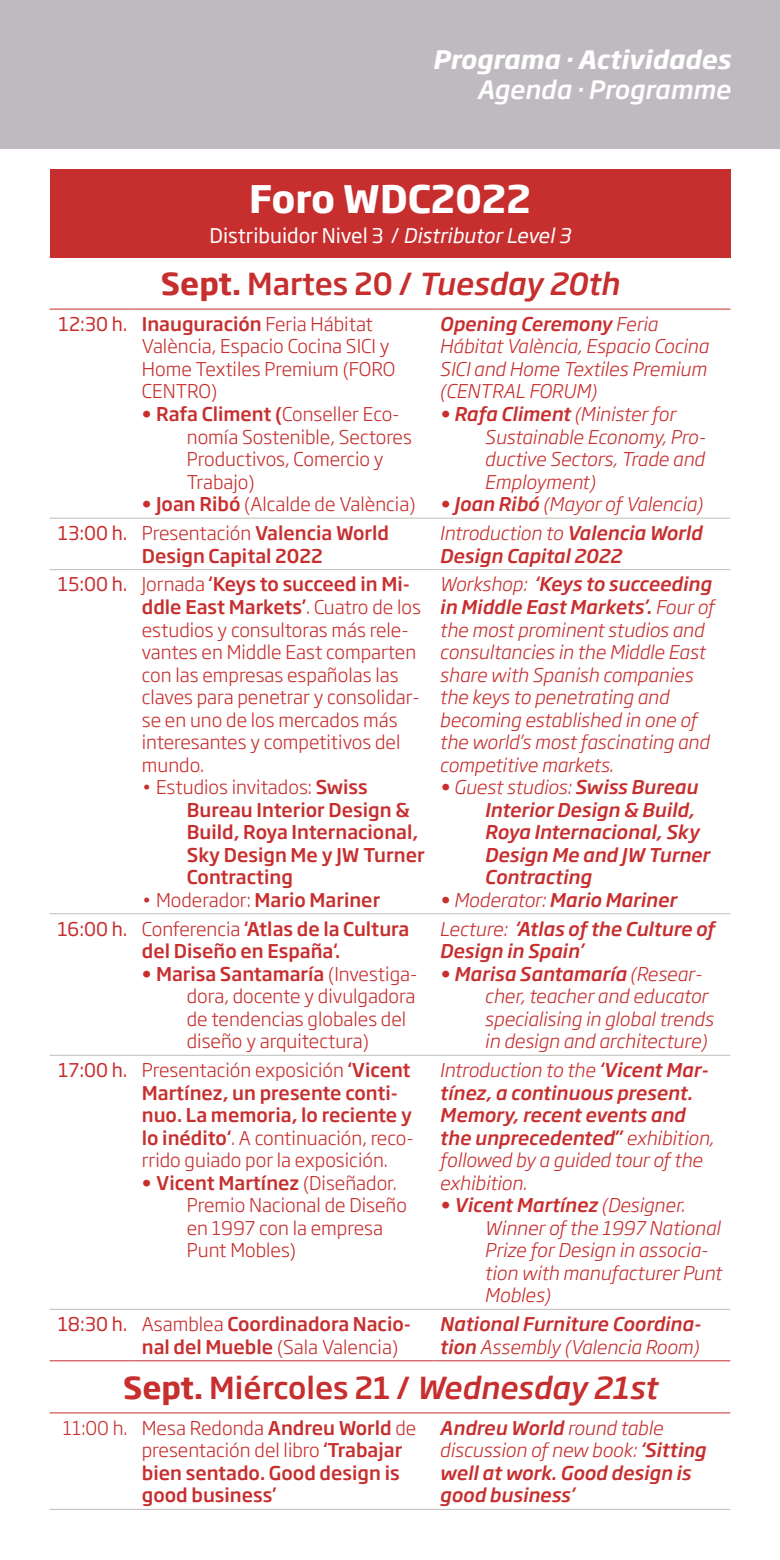
<style>
.page{position:relative;width:780px;height:1560px;background:#fff}
.page>*{position:absolute;margin:0;border:0;box-sizing:border-box;transform-origin:0 0}
.t1{font:700 37.5px "Soho Gothic Pro";color:#fff}
.t2{font:italic 500 30px "Soho Gothic Pro";color:#c72e2e}
.t3{font:italic 700 25px "Soho Gothic Pro";color:#fff}
.t4{font:italic 500 25px "Soho Gothic Pro";color:#fff}
.t5{font:20px "Soho Gothic Pro";color:#fff}
.t6{font:300 18.75px/22.5px "Soho Gothic Pro";color:#c72e2e}
.t7{font:italic 300 18.75px/22.5px "Soho Gothic Pro";color:#c72e2e}
.t8{font:italic 500 18.75px/22.5px "Soho Gothic Pro";color:#c72e2e}
.t9{font:500 18.75px/22.5px "Soho Gothic Pro";color:#c72e2e}
.s1{font-style:italic}
.s2{font-weight:700;font-style:normal}
.s3{font-style:normal}
.s4{font-weight:400}
.s5{font-weight:500}
.s6{font-weight:300}
</style>
<div class="page">
<div style="left:50px;top:169px;width:680px;height:88px;background:#c72e2e"></div>
<hr style="left:50px;top:517px;width:85px;height:1px;background:#bfbdba">
<hr style="left:135px;top:517px;width:297px;height:1px;background:#bfbdba">
<hr style="left:432px;top:517px;width:298px;height:1px;background:#bfbdba">
<hr style="left:50px;top:569px;width:85px;height:1px;background:#bfbdba">
<hr style="left:135px;top:569px;width:297px;height:1px;background:#bfbdba">
<hr style="left:432px;top:569px;width:298px;height:1px;background:#bfbdba">
<hr style="left:50px;top:913px;width:85px;height:1px;background:#bfbdba">
<hr style="left:135px;top:913px;width:297px;height:1px;background:#bfbdba">
<hr style="left:432px;top:913px;width:298px;height:1px;background:#bfbdba">
<hr style="left:50px;top:1054px;width:85px;height:1px;background:#bfbdba">
<hr style="left:135px;top:1054px;width:297px;height:1px;background:#bfbdba">
<hr style="left:432px;top:1054px;width:298px;height:1px;background:#bfbdba">
<hr style="left:50px;top:1508px;width:85px;height:1px;background:#bfbdba">
<hr style="left:135px;top:1508px;width:297px;height:1px;background:#bfbdba">
<hr style="left:432px;top:1508px;width:298px;height:1px;background:#bfbdba">
<hr style="left:50px;top:308px;width:85px;height:1px;background:#c72e2e">
<hr style="left:135px;top:308px;width:297px;height:1px;background:#c72e2e">
<hr style="left:432px;top:308px;width:298px;height:1px;background:#c72e2e">
<hr style="left:50px;top:1308px;width:85px;height:1px;background:#bfbabf">
<hr style="left:135px;top:1308px;width:297px;height:1px;background:#bfbabf">
<hr style="left:432px;top:1308px;width:298px;height:1px;background:#bfbabf">
<hr style="left:50px;top:1360px;width:85px;height:1px;background:#c72e2e">
<hr style="left:135px;top:1360px;width:297px;height:1px;background:#c72e2e">
<hr style="left:432px;top:1360px;width:298px;height:1px;background:#c72e2e">
<hr style="left:50px;top:1412px;width:85px;height:1px;background:#c72e2e">
<hr style="left:135px;top:1412px;width:297px;height:1px;background:#c72e2e">
<hr style="left:432px;top:1412px;width:298px;height:1px;background:#c72e2e">
<div style="left:0;top:0;width:780px;height:149px;background:#bfbabf"></div>
<h3 class="t3" style="left:432px;top:40px;width:299px">Programa · Actividades</h3>
<h3 class="t4" style="left:477px;top:70px;width:255px">Agenda · Programme</h3>
<h1 class="t1" style="left:249px;top:169px;width:283px">Foro WDC2022</h1>
<p class="t5" style="left:210px;top:220px;width:362px">Distribuidor Nivel 3 / <span class="s1">Distributor Level 3</span></p>
<h2 class="t2" style="left:161px;top:260px;width:459px"><span class="s2">Sept.</span> <span class="s3">Martes 20 /</span> Tuesday 20th</h2>
<p class="t6" style="left:142px;top:311px;width:255px;text-indent:-83px"><span class="s4">12:30 h.</span> <span class="s5">Inauguración</span> Feria Hábitat<br>València, Espacio Cocina SICI y<br>Home Textiles Premium (FORO<br>CENTRO)</p>
<p class="t6" style="left:187px;top:401px;width:226px;text-indent:-45px"><span class="s5">• Rafa Climent (</span>Conseller Eco&shy;nomía Sostenible, Sectores<br>Productivos, Comercio y<br>Trabajo)</p>
<p class="t6" style="left:142px;top:491px;width:275px"><span class="s5">• Joan Ribó</span> (Alcalde de València)</p>
<p class="t7" style="left:439px;top:311px;width:270px"><span class="s5">Opening Ceremony</span> Feria<br>Hábitat València, Espacio Cocina<br>SICI and Home Textiles Premium (CENTRAL FORUM)</p>
<p class="t7" style="left:484px;top:401px;width:222px;text-indent:-45px"><span class="s5">• Rafa Climent</span> (Minister for<br>Sustainable Economy, Pro&shy;ductive Sectors, Trade and<br>Employment)</p>
<p class="t7" style="left:439px;top:491px;width:265px"><span class="s5">• Joan Ribó</span> (Mayor of Valencia)</p>
<p class="t9" style="left:142px;top:520px;width:249px;text-indent:-84px"><span class="s4">13:00 h.</span> <span class="s6">Presentación</span> Valencia World<br>Design Capital 2022</p>
<p class="t8" style="left:439px;top:520px;width:264px"><span class="s6">Introduction to</span> Valencia World<br>Design Capital 2022</p>
<p class="t6" style="left:142px;top:572px;width:280px;text-indent:-84px"><span class="s4">15:00 h.</span> Jornada <span class="s5">‘Keys to succeed in Mi&shy;ddle East Markets’</span>. Cuatro de los estudios y consultoras más rele&shy;vantes en Middle East comparten con las empresas españolas las claves para penetrar y consolidar&shy;se en uno de los mercados más interesantes y competitivos del mundo.</p>
<p class="t9" style="left:187px;top:774px;width:239px;text-indent:-45px"><span class="s6">• Estudios invitados:</span> Swiss<br>Bureau Interior Design &amp;<br>Build, Roya Internacional,<br>Sky Design Me y JW Turner<br>Contracting</p>
<p class="t9" style="left:142px;top:887px;width:240px"><span class="s6">• Moderador:</span> Mario Mariner</p>
<p class="t7" style="left:439px;top:572px;width:276px">Workshop: <span class="s5">‘Keys to succeeding in Middle East Markets’.</span> Four of the most prominent studios and consultancies in the Middle East share with Spanish companies the keys to penetrating and becoming established in one of the world’s most fascinating and competitive markets.</p>
<p class="t8" style="left:484px;top:774px;width:226px;text-indent:-45px"><span class="s6">• Guest studios:</span> Swiss Bureau<br>Interior Design &amp; Build,<br>Roya Internacional, Sky<br>Design Me and JW Turner<br>Contracting</p>
<p class="t8" style="left:439px;top:887px;width:238px"><span class="s6">• Moderator:</span> Mario Mariner</p>
<p class="t9" style="left:142px;top:916px;width:269px;text-indent:-84px"><span class="s4">16:00 h.</span> <span class="s6">Conferencia</span> ‘Atlas de la Cultura del Diseño en España‘.</p>
<p class="t6" style="left:187px;top:961px;width:232px;text-indent:-45px"><span class="s5">• Marisa Santamaría</span> (Investiga&shy;dora, docente y divulgadora de tendencias globales del diseño y arquitectura)</p>
<p class="t6" style="left:142px;top:1057px;width:273px;text-indent:-84px"><span class="s4">17:00 h.</span> Presentación exposición <span class="s5">‘Vicent Martínez, un presente conti&shy;nuo. La memoria, lo reciente y lo inédito‘</span>. A continuación, reco&shy;rrido guiado por la exposición.</p>
<p class="t6" style="left:187px;top:1170px;width:222px;text-indent:-45px"><span class="s5">• Vicent Martínez</span> (Diseñador.<br>Premio Nacional de Diseño en 1997 con la empresa<br>Punt Mobles)</p>
<p class="t8" style="left:439px;top:916px;width:276px"><span class="s6">Lecture:</span> ‘Atlas of the Culture of<br>Design in Spain’</p>
<p class="t7" style="left:484px;top:961px;width:230px;text-indent:-45px"><span class="s5">• Marisa Santamaría</span> (Resear&shy;cher, teacher and educator specialising in global trends in design and architecture)</p>
<p class="t8" style="left:439px;top:1057px;width:276px"><span class="s6">Introduction to the</span> ‘Vicent Mar&shy;tínez, a continuous present.<br>Memory, recent events and the unprecedented” <span class="s6">exhibition, followed by a guided tour of the exhibition.</span></p>
<p class="t7" style="left:484px;top:1192px;width:238px;text-indent:-45px"><span class="s5">• Vicent Martínez</span> (Designer.<br>Winner of the 1997 National<br>Prize for Design in associa&shy;tion with manufacturer Punt<br>Mobles)</p>
<p class="t9" style="left:142px;top:1311px;width:271px;text-indent:-84px"><span class="s4">18:30 h.</span> <span class="s6">Asamblea</span> Coordinadora Nacio&shy;nal del Mueble <span class="s6">(Sala Valencia)</span></p>
<p class="t8" style="left:439px;top:1311px;width:262px">National Furniture Coordina&shy;tion <span class="s6">Assembly (Valencia Room)</span></p>
<h2 class="t2" style="left:123px;top:1363px;width:535px"><span class="s2">Sept.</span> <span class="s3">Miércoles 21 /</span> Wednesday 21st</h2>
<p class="t9" style="left:142px;top:1415px;width:276px;text-indent:-79px"><span class="s6">11:00 h. Mesa Redonda</span> Andreu World <span class="s6">de presentación del libro</span> ‘Trabajar bien sentado. Good design is good business’</p>
<p class="t8" style="left:439px;top:1415px;width:268px">Andreu World <span class="s6">round table discussion of new book:</span> ‘Sitting well at work. Good design is good business’</p>
</div>
